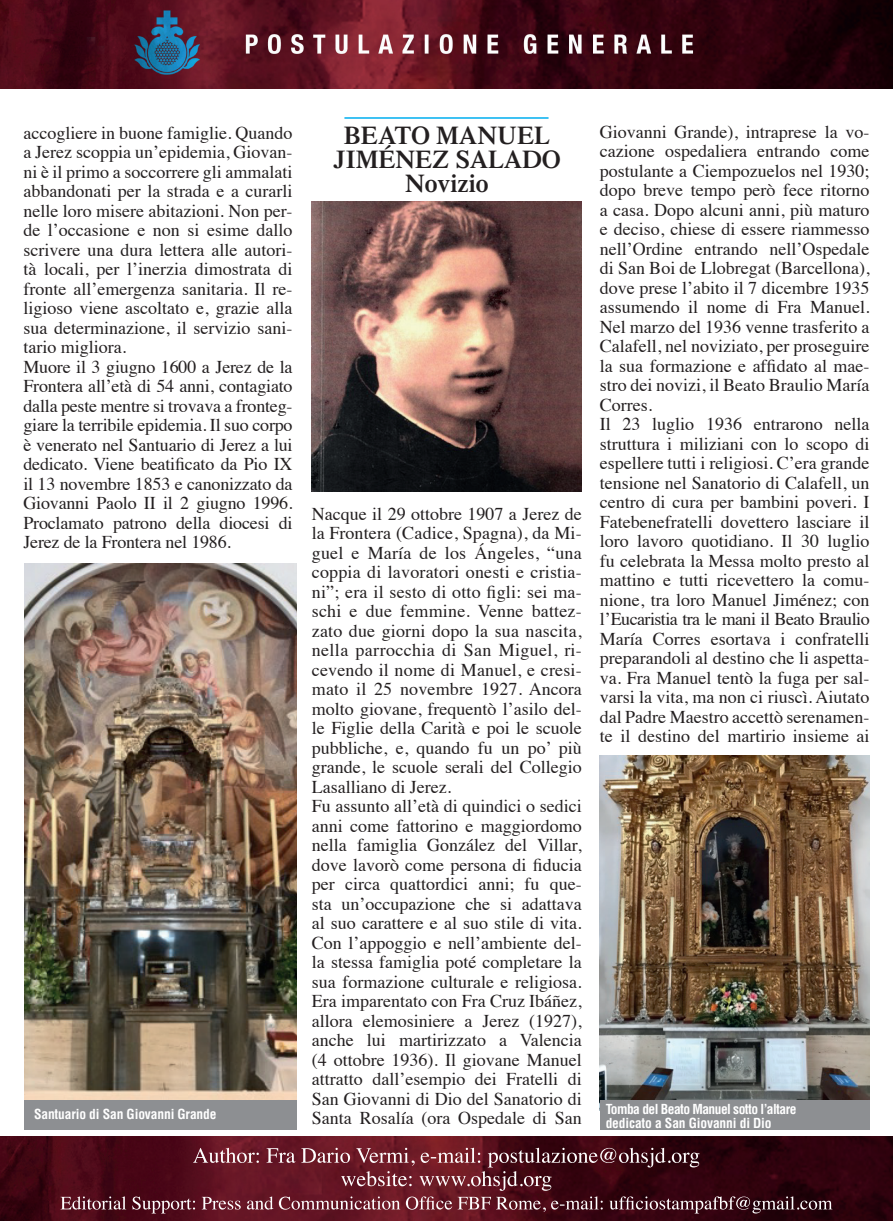
<style>
.page{position:relative;width:893px;height:1221px;background:#fff}
.page>*{position:absolute;margin:0;border:0;box-sizing:border-box;transform-origin:0 0}
.t1{font:600 25.5px/24px "Times";color:#231f20;text-align:center}
.t2{font:18px/19.5px "Times";color:#231f20}
.t3{font:700 condensed 13.5px/13.5px "Helvetica";letter-spacing:-.04em;color:#fff}
.t4{font:700 condensed 13.5px "Helvetica";letter-spacing:-.01em;color:#fff}
</style>
<div class="page">
<img style="left:0;top:0;width:893px;height:88px">
<img style="left:0;top:1136px;width:893px;height:84px">
<svg style="left:61px;top:1196px;width:771px;height:17px;background:#6f3b45"></svg>
<svg style="left:193px;top:1147px;width:506px;height:43px;background:#682b36"></svg>
<img style="left:600px;top:755px;width:270px;height:345px">
<img style="left:312px;top:201px;width:269px;height:290px">
<hr style="left:344px;top:117px;width:205px;height:2px;background:#00aeef">
<div style="left:600px;top:1100px;width:270px;height:29px;background:#8d8f92"></div>
<img style="left:24px;top:563px;width:273px;height:536px">
<div style="left:24px;top:1099px;width:273px;height:30px;background:#8d8f92"></div>
<p class="t2" style="left:23px;top:121px;width:271px">accogliere in buone famiglie. Quando a Jerez scoppia un’epidemia, Giovan&shy;ni è il primo a soccorrere gli ammalati abbandonati per la strada e a curarli nelle loro misere abitazioni. Non per&shy;de l’occasione e non si esime dallo scrivere una dura lettera alle autori&shy;tà locali, per l’inerzia dimostrata di fronte all’emergenza sanitaria. Il re&shy;ligioso viene ascoltato e, grazie alla sua determinazione, il servizio sani&shy;tario migliora.<br>Muore il 3 giugno 1600 a Jerez de la Frontera all’età di 54 anni, contagiato dalla peste mentre si trovava a fronteg&shy;giare la terribile epidemia. Il suo corpo è venerato nel Santuario di Jerez a lui dedicato. Viene beatificato da Pio IX il 13 novembre 1853 e canonizzato da Giovanni Paolo II il 2 giugno 1996.<br>Proclamato patrono della diocesi di Jerez de la Frontera nel 1986.</p>
<p class="t4" style="left:34px;top:1105px;width:184px">Santuario di San Giovanni Grande</p>
<h1 class="t1" style="left:333px;top:123px;width:229px">BEATO MANUEL<br>JIMÉNEZ SALADO<br>Novizio</h1>
<p class="t2" style="left:312px;top:502px;width:271px">Nacque il 29 ottobre 1907 a Jerez de la Frontera (Cadice, Spagna), da Mi&shy;guel e María de los Ángeles, “una coppia di lavoratori onesti e cristia&shy;ni”; era il sesto di otto figli: sei ma&shy;schi e due femmine. Venne battez&shy;zato due giorni dopo la sua nascita, nella parrocchia di San Miguel, ri&shy;cevendo il nome di Manuel, e cresi&shy;mato il 25 novembre 1927. Ancora molto giovane, frequentò l’asilo del&shy;le Figlie della Carità e poi le scuole pubbliche, e, quando fu un po’ più grande, le scuole serali del Collegio Lasalliano di Jerez.<br>Fu assunto all’età di quindici o sedici anni come fattorino e maggiordomo nella famiglia González del Villar, dove lavorò come persona di fiducia per circa quattordici anni; fu que&shy;sta un’occupazione che si adattava al suo carattere e al suo stile di vita.<br>Con l’appoggio e nell’ambiente del&shy;la stessa famiglia poté completare la sua formazione culturale e religiosa.<br>Era imparentato con Fra Cruz Ibáñez, allora elemosiniere a Jerez (1927), anche lui martirizzato a Valencia (4 ottobre 1936). Il giovane Manuel attratto dall’esempio dei Fratelli di San Giovanni di Dio del Sanatorio di Santa Rosalía (ora Ospedale di San</p>
<p class="t2" style="left:600px;top:120px;width:271px">Giovanni Grande), intraprese la vo&shy;cazione ospedaliera entrando come postulante a Ciempozuelos nel 1930; dopo breve tempo però fece ritorno a casa. Dopo alcuni anni, più maturo e deciso, chiese di essere riammesso nell’Ordine entrando nell’Ospedale di San Boi de Llobregat (Barcellona), dove prese l’abito il 7 dicembre 1935 assumendo il nome di Fra Manuel.<br>Nel marzo del 1936 venne trasferito a Calafell, nel noviziato, per proseguire la sua formazione e affidato al mae&shy;stro dei novizi, il Beato Braulio María Corres.<br>Il 23 luglio 1936 entrarono nella struttura i miliziani con lo scopo di espellere tutti i religiosi. C’era grande tensione nel Sanatorio di Calafell, un centro di cura per bambini poveri. I Fatebenefratelli dovettero lasciare il loro lavoro quotidiano. Il 30 luglio fu celebrata la Messa molto presto al mattino e tutti ricevettero la comu&shy;nione, tra loro Manuel Jiménez; con l’Eucaristia tra le mani il Beato Braulio María Corres esortava i confratelli preparandoli al destino che li aspetta&shy;va. Fra Manuel tentò la fuga per sal&shy;varsi la vita, ma non ci riuscì. Aiutato dal Padre Maestro accettò serenamen&shy;te il destino del martirio insieme ai</p>
<p class="t3" style="left:606px;top:1102px;width:192px">Tomba del Beato Manuel sotto l’altare dedicato a San Giovanni di Dio</p>
</div>
